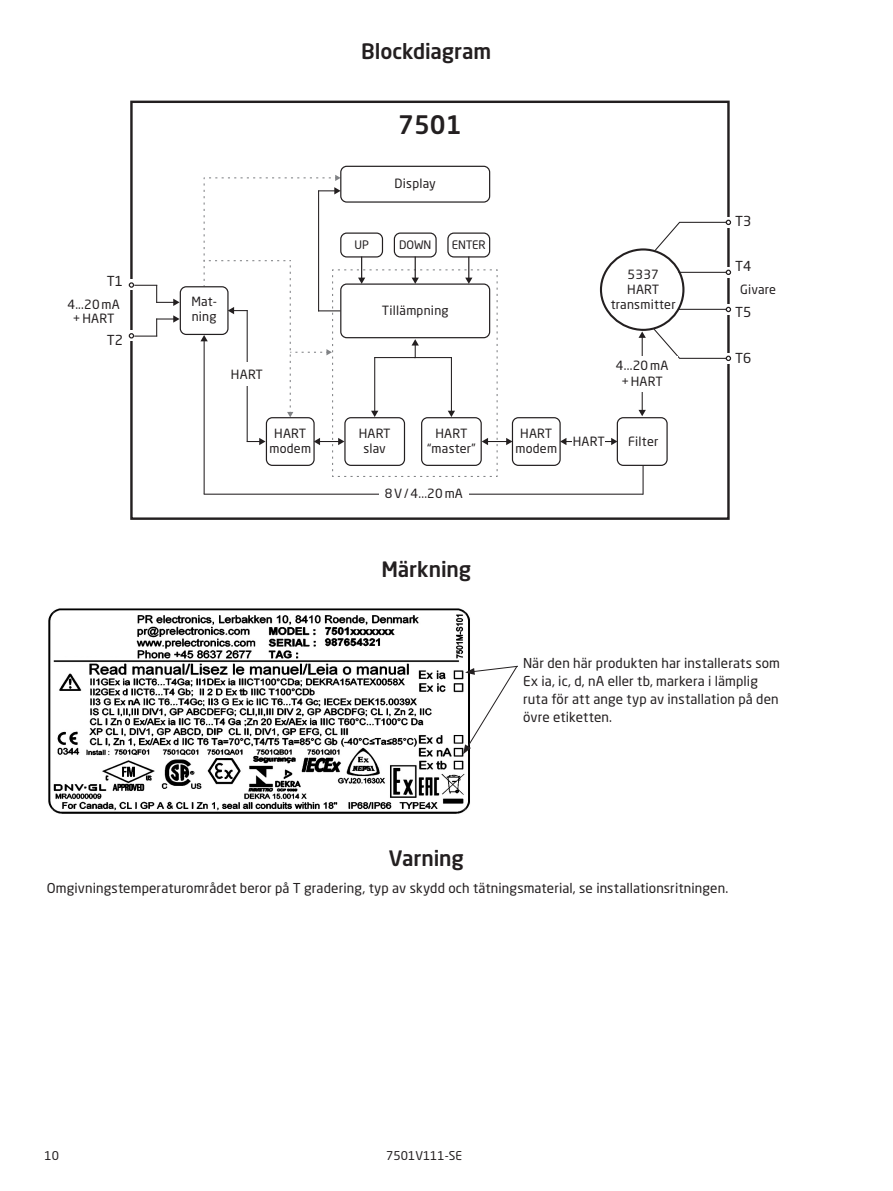
<style>
.page{position:relative;width:893px;height:1191px;background:#fff}
.page>*{position:absolute;margin:0;border:0;box-sizing:border-box;transform-origin:0 0}
.t1{font:500 25.2px "Neo Sans Pro";color:#231f20}
.t2{font:500 21px "Neo Sans Pro";letter-spacing:-.005em;color:#231f20}
.t3{font:13.65px "Neo Sans Pro";color:#231f20}
.t4{font:13.5px/18px "Neo Sans Pro";letter-spacing:.005em;color:#231f20}
.t5{font:12.6px/15.1px "Neo Sans Pro";letter-spacing:.02em;color:#231f20;text-align:center}
.t6{font:12px "Neo Sans Pro";color:#231f20}
.t7{font:11.55px "Neo Sans Pro";color:#231f20}
.t8{font:9.45px "Arial";letter-spacing:.005em;color:#231f20}
</style>
<div class="page">
<img style="left:48px;top:608px;width:422px;height:206px">
<div style="left:55px;top:613px;width:72px;height:43px;background:#fff"></div>
<svg style="left:463px;top:665px;width:55px;height:89px"></svg>
<div style="left:130px;top:101px;width:600px;height:419px;border:2px solid #231f20"></div>
<svg style="left:130px;top:331px;width:3px;height:10px"></svg>
<svg style="left:129px;top:333px;width:5px;height:5px"></svg>
<div style="left:129px;top:280px;width:5px;height:10px;background:#fff"></div>
<svg style="left:727px;top:267px;width:3px;height:10px"></svg>
<svg style="left:726px;top:270px;width:5px;height:5px"></svg>
<svg style="left:727px;top:304px;width:3px;height:10px"></svg>
<svg style="left:726px;top:307px;width:5px;height:5px"></svg>
<hr style="left:726px;top:353px;width:4px;height:10px;background:#fff">
<hr style="left:642px;top:465px;width:2px;height:29px;background:#231f20">
<hr style="left:204px;top:493px;width:439px;height:2px;background:#231f20">
<hr style="left:204px;top:340px;width:1px;height:154px;background:#231f20">
<hr style="left:678px;top:272px;width:48px;height:1px;background:#231f20">
<hr style="left:678px;top:309px;width:48px;height:1px;background:#231f20">
<svg style="left:653px;top:220px;width:78px;height:32px"></svg>
<svg style="left:653px;top:328px;width:78px;height:33px"></svg>
<hr style="left:642px;top:337px;width:1px;height:74px;background:#231f20">
<svg style="left:638px;top:410px;width:8px;height:6px"></svg>
<svg style="left:638px;top:331px;width:8px;height:7px"></svg>
<svg style="left:129px;top:282px;width:51px;height:24px"></svg>
<hr style="left:134px;top:335px;width:23px;height:2px;background:#231f20">
<svg style="left:156px;top:315px;width:24px;height:21px"></svg>
<svg style="left:200px;top:175px;width:312px;height:302px"></svg>
<hr style="left:565px;top:441px;width:47px;height:1px;background:#231f20">
<svg style="left:561px;top:438px;width:5px;height:7px"></svg>
<svg style="left:611px;top:438px;width:6px;height:7px"></svg>
<div style="left:572px;top:430px;width:33px;height:24px;background:#fff"></div>
<div style="left:231px;top:362px;width:32px;height:24px;background:#fff"></div>
<div style="left:344px;top:417px;width:61px;height:49px;border:1px solid #231f20;border-radius:6px"></div>
<div style="left:421px;top:417px;width:61px;height:49px;border:1px solid #231f20;border-radius:6px"></div>
<div style="left:512px;top:417px;width:49px;height:49px;border:1px solid #231f20;border-radius:6px"></div>
<div style="left:617px;top:417px;width:51px;height:49px;border:1px solid #231f20;border-radius:6px"></div>
<div style="left:266px;top:417px;width:49px;height:49px;border:1px solid #231f20;border-radius:6px"></div>
<div style="left:340px;top:283px;width:150px;height:55px;border:1px solid #231f20;border-radius:6px"></div>
<div style="left:180px;top:286px;width:49px;height:49px;border:1px solid #231f20;border-radius:6px"></div>
<div style="left:340px;top:166px;width:150px;height:37px;border:1px solid #231f20;border-radius:6px"></div>
<div style="left:340px;top:232px;width:43px;height:25px;border:1px solid #231f20;border-radius:6px"></div>
<div style="left:394px;top:232px;width:43px;height:25px;border:1px solid #231f20;border-radius:6px"></div>
<div style="left:447px;top:232px;width:43px;height:25px;border:1px solid #231f20;border-radius:6px"></div>
<div style="left:600px;top:248px;width:84px;height:83px;border:2px solid #231f20;border-radius:50%"></div>
<div style="left:606px;top:356px;width:72px;height:36px;background:#fff"></div>
<div style="left:379px;top:482px;width:89px;height:24px;background:#fff"></div>
<h2 class="t2" style="left:361px;top:38px;width:132px">Blockdiagram</h2>
<h1 class="t1" style="left:398px;top:109px;width:65px">7501</h1>
<p class="t5" style="left:394px;top:176px;width:43px">Display</p>
<p class="t3" style="left:107px;top:272px;width:18px">T1</p>
<p class="t7" style="left:354px;top:237px;width:16px">UP</p>
<p class="t7" style="left:399px;top:237px;width:34px">DOWN</p>
<p class="t7" style="left:452px;top:237px;width:35px">ENTER</p>
<p class="t5" style="left:627px;top:266px;width:34px;text-align:left">5337<br>HART</p>
<p class="t5" style="left:191px;top:294px;width:27px;text-align:left">Mat&shy;ning</p>
<p class="t5" style="left:67px;top:296px;width:54px">4...20 mA</p>
<p class="t5" style="left:611px;top:296px;width:66px">transmitter</p>
<p class="t5" style="left:73px;top:311px;width:43px">+ HART</p>
<p class="t5" style="left:616px;top:358px;width:54px">4...20 mA + HART</p>
<p class="t5" style="left:382px;top:303px;width:68px">Tillämpning</p>
<p class="t3" style="left:107px;top:331px;width:18px">T2</p>
<p class="t5" style="left:231px;top:366px;width:34px">HART</p>
<p class="t5" style="left:269px;top:426px;width:43px">HART modem</p>
<p class="t5" style="left:359px;top:426px;width:34px">HART slav</p>
<p class="t5" style="left:427px;top:426px;width:50px">HART “master”</p>
<p class="t5" style="left:515px;top:426px;width:43px">HART modem</p>
<p class="t5" style="left:628px;top:433px;width:32px">Filter</p>
<p class="t5" style="left:573px;top:434px;width:34px">HART</p>
<p class="t5" style="left:385px;top:486px;width:80px">8 V / 4...20 mA</p>
<p class="t8" style="left:401px;top:491px;width:15px">NA</p>
<h2 class="t2" style="left:381px;top:556px;width:91px">Märkning</h2>
<p class="t3" style="left:735px;top:212px;width:18px">T3</p>
<p class="t3" style="left:735px;top:258px;width:18px">T4</p>
<p class="t3" style="left:735px;top:304px;width:18px">T5</p>
<p class="t3" style="left:735px;top:349px;width:18px">T6</p>
<p class="t5" style="left:740px;top:281px;width:37px">Givare</p>
<p class="t4" style="left:523px;top:654px;width:259px">När den här produkten har installerats som Ex ia, ic, d, nA eller tb, markera i lämplig ruta för att ange typ av installation på den övre etiketten.</p>
<h2 class="t2" style="left:389px;top:845px;width:77px">Varning</h2>
<p class="t4" style="left:47px;top:878px;width:683px">Omgivningstemperaturområdet beror på T gradering, typ av skydd och tätningsmaterial, se installationsritningen.</p>
<p class="t8" style="left:28px;top:885px;width:86px">Customer Approval:</p>
<p class="t6" style="left:45px;top:1148px;width:16px">10</p>
<p class="t6" style="left:386px;top:1148px;width:77px">7501V111-SE</p>
</div>
